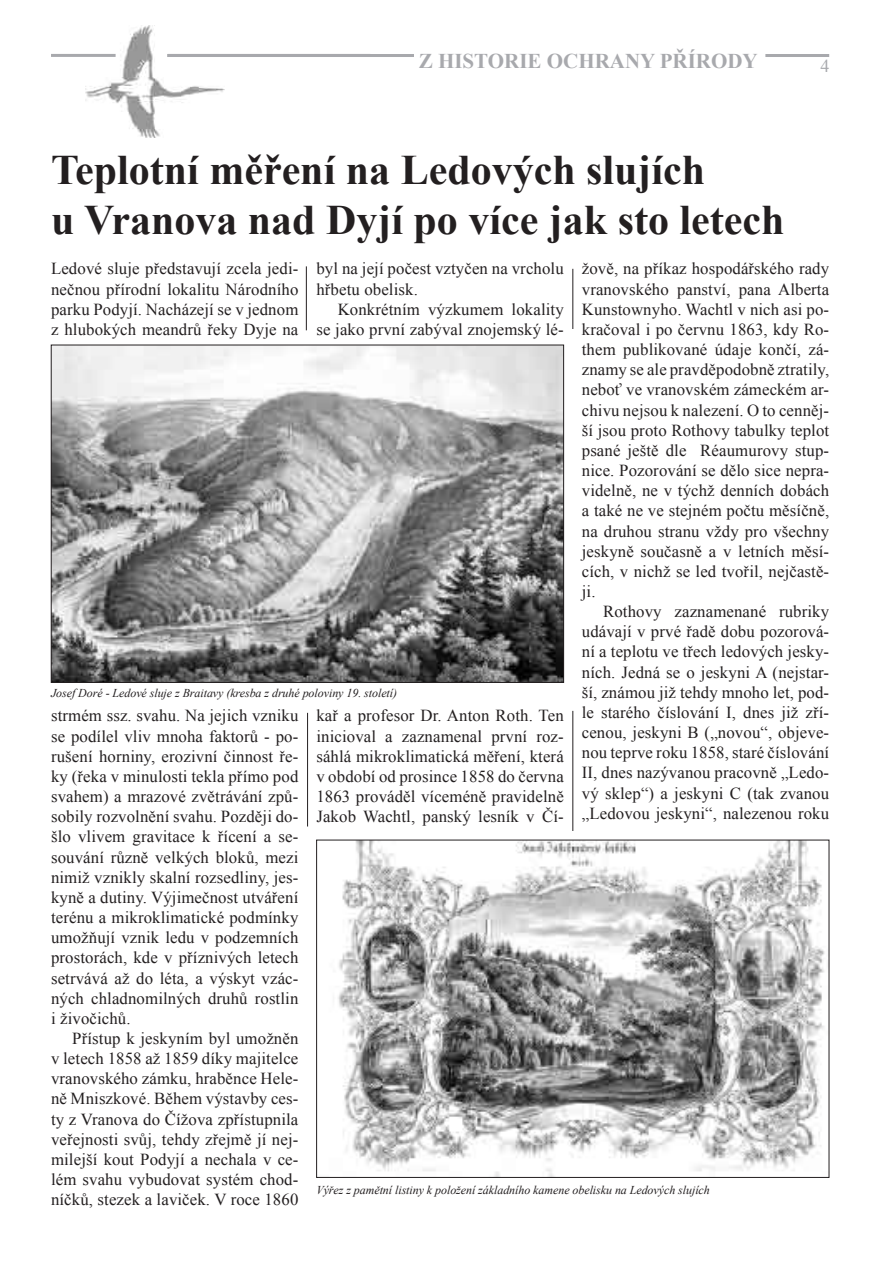
<style>
.page{position:relative;width:893px;height:1263px;background:#fff}
.page>*{position:absolute;margin:0;border:0;box-sizing:border-box;transform-origin:0 0}
.t1{font:700 42px/50.4px "Times New Roman";color:#231f20}
.t2{font:700 21px "Times New Roman";color:#a8a9ad}
.t3{font:18px "Times New Roman";color:#a8a9ad}
.t4{font:16.8px/20.1px "Times New Roman";letter-spacing:.005em;color:#231f20;text-align:justify}
.t5{font:italic 12px "Times New Roman";letter-spacing:-.005em;color:#231f20}
</style>
<div class="page">
<img style="left:86px;top:25px;width:138px;height:113px">
<hr style="left:51px;top:54px;width:65px;height:3px;background:#a8a9ad">
<hr style="left:765px;top:54px;width:64px;height:3px;background:#a8a9ad">
<hr style="left:167px;top:54px;width:493px;height:3px;background:#a8a9ad">
<img style="left:338px;top:842px;width:487px;height:333px">
<hr style="left:307px;top:713px;width:1px;height:113px;background:#231f20">
<div style="left:415px;top:54px;width:350px;height:19px;background:#fff"></div>
<img style="left:53px;top:347px;width:509px;height:334px">
<hr style="left:306px;top:266px;width:1px;height:64px;background:#231f20">
<hr style="left:573px;top:269px;width:1px;height:60px;background:#231f20">
<hr style="left:573px;top:711px;width:1px;height:120px;background:#231f20">
<p class="t2" style="left:419px;top:47px;width:340px">Z HISTORIE OCHRANY PŘÍRODY</p>
<h1 class="t1" style="left:51px;top:144px;width:735px">Teplotní měření na Ledových slujích<br>u Vranova nad Dyjí po více jak sto letech</h1>
<p class="t3" style="left:820px;top:54px;width:10px">4</p>
<p class="t4" style="left:51px;top:258px;width:249px">Ledové sluje představují zcela jedi&shy;nečnou přírodní lokalitu Národního parku Podyjí. Nacházejí se v jednom z hlubokých meandrů řeky Dyje na</p>
<p class="t4" style="left:316px;top:258px;width:249px">byl na její počest vztyčen na vrcholu hřbetu obelisk.</p>
<p class="t4" style="left:316px;top:299px;width:249px;text-align:right">Konkrétním výzkumem lokality<br>se jako první zabýval znojemský lé-</p>
<p class="t4" style="left:582px;top:258px;width:249px">žově, na příkaz hospodářského rady vranovského panství, pana Alberta Kunstownyho. Wachtl v nich asi po&shy;kračoval i po červnu 1863, kdy Ro&shy;them publikované údaje končí, zá&shy;znamy se ale pravděpodobně ztratily, neboť ve vranovském zámeckém ar&shy;chivu nejsou k nalezení. O to cenněj&shy;ší jsou proto Rothovy tabulky teplot psané ještě dle Réaumurovy stup&shy;nice. Pozorování se dělo sice nepra&shy;videlně, ne v týchž denních dobách a také ne ve stejném počtu měsíčně, na druhou stranu vždy pro všechny jeskyně současně a v letních měsí&shy;cích, v nichž se led tvořil, nejčastě&shy;ji.</p>
<p class="t4" style="left:582px;top:601px;width:249px;text-indent:21px">Rothovy zaznamenané rubriky udávají v prvé řadě dobu pozorová&shy;ní a teplotu ve třech ledových jesky&shy;ních. Jedná se o jeskyni A (nejstar&shy;ší, známou již tehdy mnoho let, pod&shy;le starého číslování I, dnes již zří&shy;cenou, jeskyni B („novou“, objeve&shy;nou teprve roku 1858, staré číslování II, dnes nazývanou pracovně „Ledo&shy;vý sklep“) a jeskyni C (tak zvanou „Ledovou jeskyni“, nalezenou roku</p>
<p class="t5" style="left:51px;top:684px;width:348px">Josef Doré - Ledové sluje z Braitavy (kresba z druhé poloviny 19. století)</p>
<p class="t4" style="left:51px;top:705px;width:249px">strmém ssz. svahu. Na jejich vzniku se podílel vliv mnoha faktorů - po&shy;rušení horniny, erozivní činnost ře&shy;ky (řeka v minulosti tekla přímo pod svahem) a mrazové zvětrávání způ&shy;sobily rozvolnění svahu. Později do&shy;šlo vlivem gravitace k řícení a se&shy;souvání různě velkých bloků, mezi nimiž vznikly skalní rozsedliny, jes&shy;kyně a dutiny. Výjimečnost utváření terénu a mikroklimatické podmínky umožňují vznik ledu v podzemních prostorách, kde v příznivých letech setrvává až do léta, a výskyt vzác&shy;ných chladnomilných druhů rostlin i živočichů.</p>
<p class="t4" style="left:51px;top:1028px;width:249px;text-indent:21px">Přístup k jeskyním byl umožněn v letech 1858 až 1859 díky majitelce vranovského zámku, hraběnce Hele&shy;ně Mniszkové. Během výstavby ces&shy;ty z Vranova do Čížova zpřístupnila veřejnosti svůj, tehdy zřejmě jí nej&shy;milejší kout Podyjí a nechala v ce&shy;lém svahu vybudovat systém chod&shy;níčků, stezek a laviček. V roce 1860</p>
<p class="t4" style="left:316px;top:705px;width:249px">kař a profesor Dr. Anton Roth. Ten inicioval a zaznamenal první roz&shy;sáhlá mikroklimatická měření, která v období od prosince 1858 do června 1863 prováděl víceméně pravidelně Jakob Wachtl, panský lesník v Čí-</p>
<p class="t5" style="left:316px;top:1182px;width:395px">Výřez z pamětní listiny k položení základního kamene obelisku na Ledových slujích</p>
</div>
